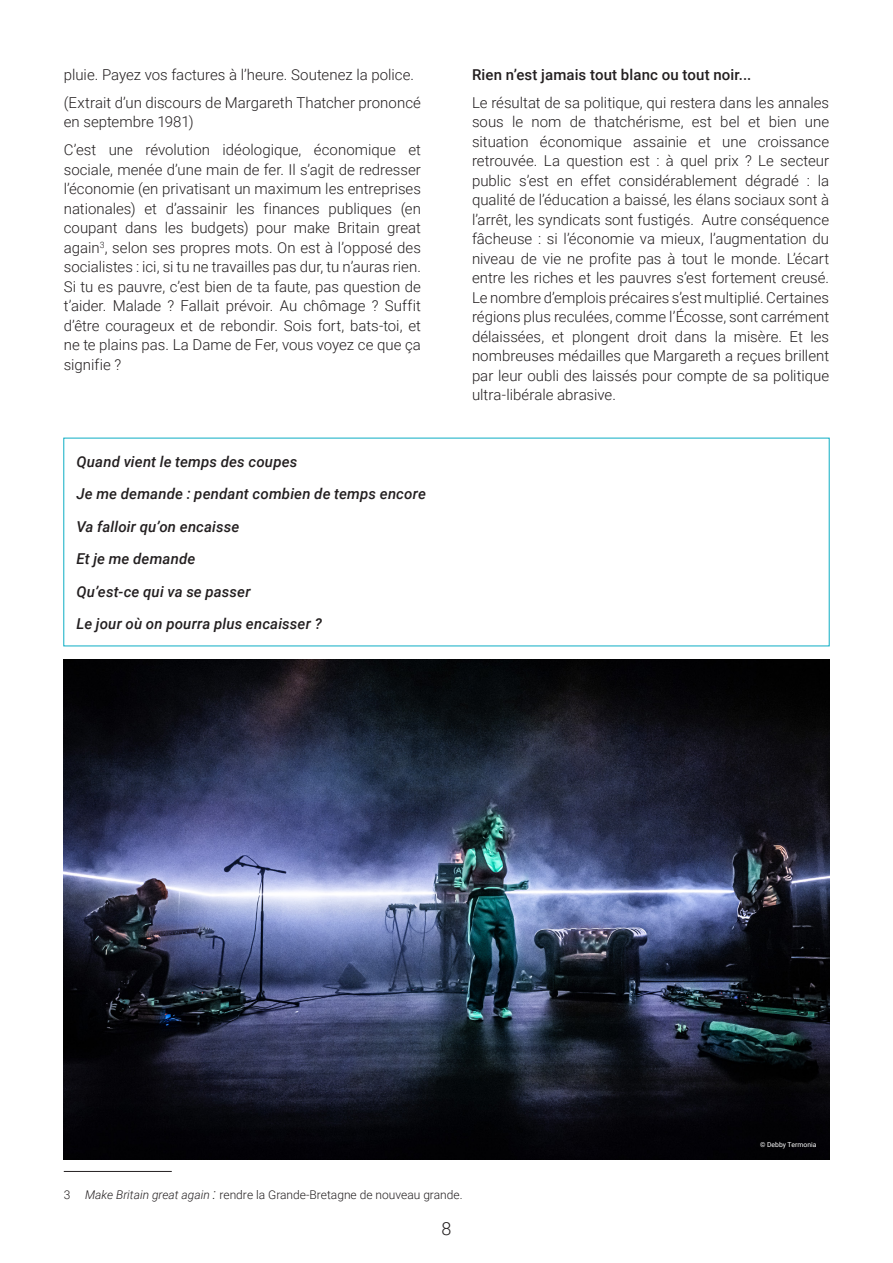
<style>
.page{position:relative;width:893px;height:1263px;background:#fff}
.page>*{position:absolute;margin:0;border:0;box-sizing:border-box;transform-origin:0 0}
.t1{font:300 18px "Roboto";color:#231f20}
.body{font:300 15px/19.5px "Roboto";color:#231f20;text-align:justify}
.kaderstuk{font:italic 500 15px "Roboto";letter-spacing:.01em;color:#231f20}
._04_soustitre_medium{font:500 15px "Roboto";letter-spacing:.01em;color:#231f20}
.Footnote{font:300 12px "Roboto";color:#231f20}
.t2{font:6.75px "Roboto";color:#fff}
.s1{font-style:italic}
.s2{font-style:italic;font-size:15px}
</style>
<div class="page">
<hr style="left:64px;top:1171px;width:108px;height:1px;background:#231f20">
<img style="left:64px;top:659px;width:765px;height:501px">
<p class="body" style="left:64px;top:64px;width:352px">pluie. Payez vos factures à l’heure. Soutenez la police.</p>
<p class="body" style="left:64px;top:92px;width:359px">(Extrait d’un discours de Margareth Thatcher prononcé en septembre 1981)</p>
<p class="body" style="left:64px;top:139px;width:359px">C’est une révolution idéologique, économique et sociale, menée d’une main de fer. Il s’agit de redresser l’économie (en privatisant un maximum les entreprises nationales) et d’assainir les finances publiques (en coupant dans les budgets) pour make Britain great again<sup>3</sup>, selon ses propres mots. On est à l’opposé des socialistes : ici, si tu ne travailles pas dur, tu n’auras rien.<br>Si tu es pauvre, c’est bien de ta faute, pas question de t’aider. Malade ? Fallait prévoir. Au chômage ? Suffit d’être courageux et de rebondir. Sois fort, bats-toi, et ne te plains pas. La Dame de Fer, vous voyez ce que ça signifie ?</p>
<p class="kaderstuk" style="left:77px;top:451px;width:222px">Quand vient le temps des coupes</p>
<p class="kaderstuk" style="left:77px;top:483px;width:351px">Je me demande : pendant combien de temps encore</p>
<p class="kaderstuk" style="left:77px;top:516px;width:164px">Va falloir qu’on encaisse</p>
<p class="kaderstuk" style="left:77px;top:548px;width:120px">Et je me demande</p>
<p class="kaderstuk" style="left:77px;top:581px;width:176px">Qu’est-ce qui va se passer</p>
<p class="kaderstuk" style="left:77px;top:613px;width:247px">Le jour où on pourra plus encaisser ?</p>
<p class="_04_soustitre_medium" style="left:472px;top:64px;width:281px">Rien n’est jamais tout blanc ou tout noir...</p>
<p class="body" style="left:472px;top:92px;width:359px">Le résultat de sa politique, qui restera dans les annales sous le nom de thatchérisme, est bel et bien une situation économique assainie et une croissance retrouvée. La question est : à quel prix ? Le secteur public s’est en effet considérablement dégradé : la qualité de l’éducation a baissé, les élans sociaux sont à l’arrêt, les syndicats sont fustigés. Autre conséquence fâcheuse : si l’économie va mieux, l’augmentation du niveau de vie ne profite pas à tout le monde. L’écart entre les riches et les pauvres s’est fortement creusé.<br>Le nombre d’emplois précaires s’est multiplié. Certaines régions plus reculées, comme l’Écosse, sont carrément délaissées, et plongent droit dans la misère. Et les nombreuses médailles que Margareth a reçues brillent par leur oubli des laissés pour compte de sa politique ultra-libérale abrasive.</p>
<p class="Footnote" style="left:64px;top:1186px;width:400px">3 <span class="s1">Make Britain great again</span> <span class="s2">:</span> rendre la Grande-Bretagne de nouveau grande.</p>
<p class="t1" style="left:441px;top:1216px;width:11px">8</p>
<p class="t2" style="left:760px;top:1140px;width:58px">© Debby Termonia</p>
</div>
